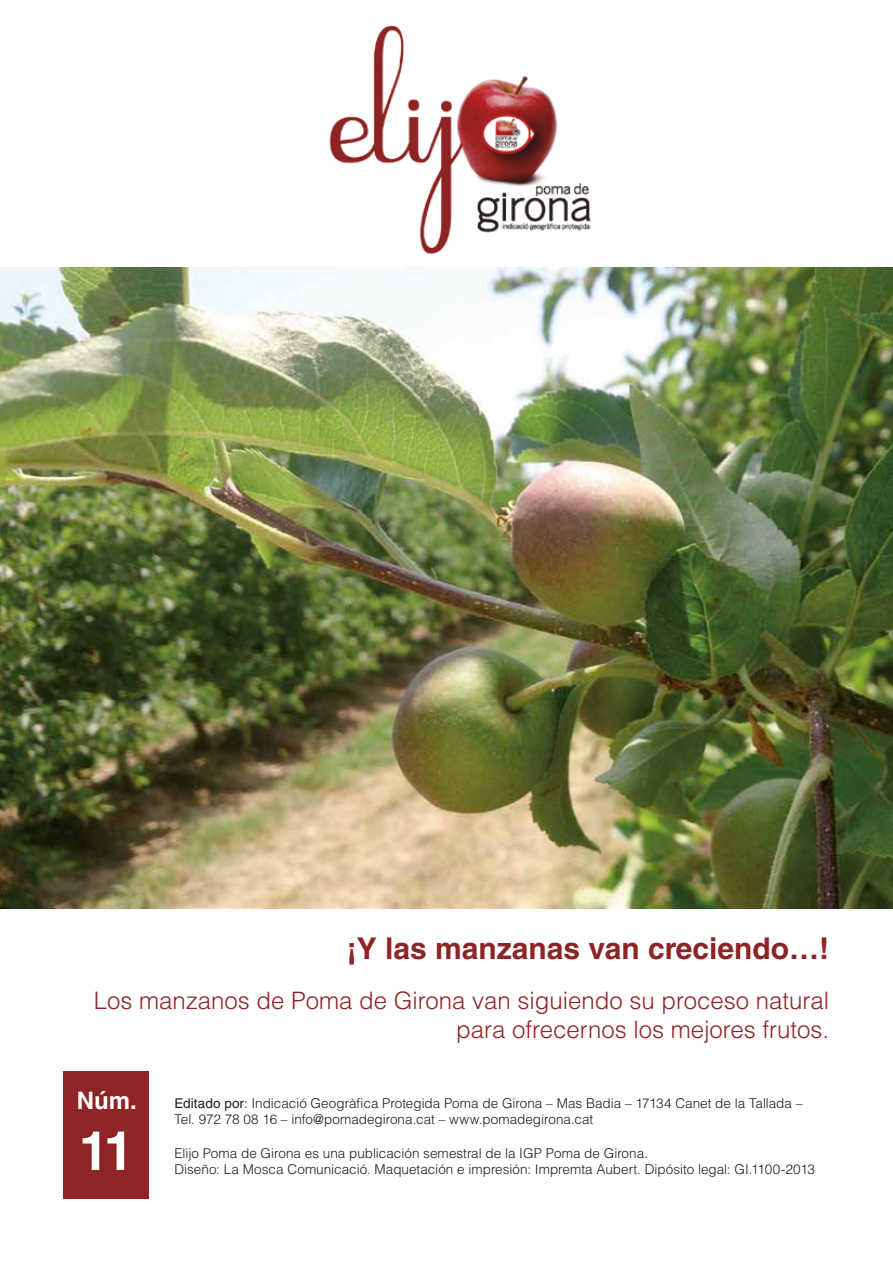
<style>
.page{position:relative;width:893px;height:1263px;background:#fff}
.page>*{position:absolute;margin:0;border:0;box-sizing:border-box;transform-origin:0 0}
.t1{font:700 54px "Helvetica LT Std";color:#fff}
.t2{font:700 30px "Helvetica LT Std";color:#8e2425}
.t3{font:300 24px/28.8px "Helvetica LT Std";color:#8e2425;text-align:right}
.t4{font:700 24px "Helvetica LT Std";color:#fff}
.t5{font:300 13.5px/16.2px "Helvetica LT Std";color:#1d1d1b}
.s1{font-weight:400}
</style>
<div class="page">
<img style="left:0;top:268px;width:893px;height:640px">
<div style="left:64px;top:1071px;width:85px;height:128px;background:#8e2425"></div>
<img style="left:329px;top:25px;width:262px;height:230px">
<h2 class="t2" style="left:347px;top:930px;width:484px">¡Y las manzanas van creciendo…!</h2>
<h3 class="t3" style="left:94px;top:986px;width:737px">Los manzanos de Poma de Girona van siguiendo su proceso natural para ofrecernos los mejores frutos.</h3>
<h3 class="t4" style="left:77px;top:1086px;width:61px">Núm.</h3>
<h1 class="t1" style="left:79px;top:1118px;width:56px">11</h1>
<p class="t5" style="left:174px;top:1095px;width:630px"><span class="s1">Editado por</span>: Indicació Geogràfica Protegida Poma de Girona – Mas Badia – 17134 Canet de la Tallada –<br>Tel. 972 78 08 16 – info@pomadegirona.cat – www.pomadegirona.cat</p>
<p class="t5" style="left:174px;top:1144px;width:642px">Elijo Poma de Girona es una publicación semestral de la IGP Poma de Girona.<br>Diseño: La Mosca Comunicació. Maquetación e impresión: Impremta Aubert. Dipósito legal: GI.1100-2013</p>
</div>
